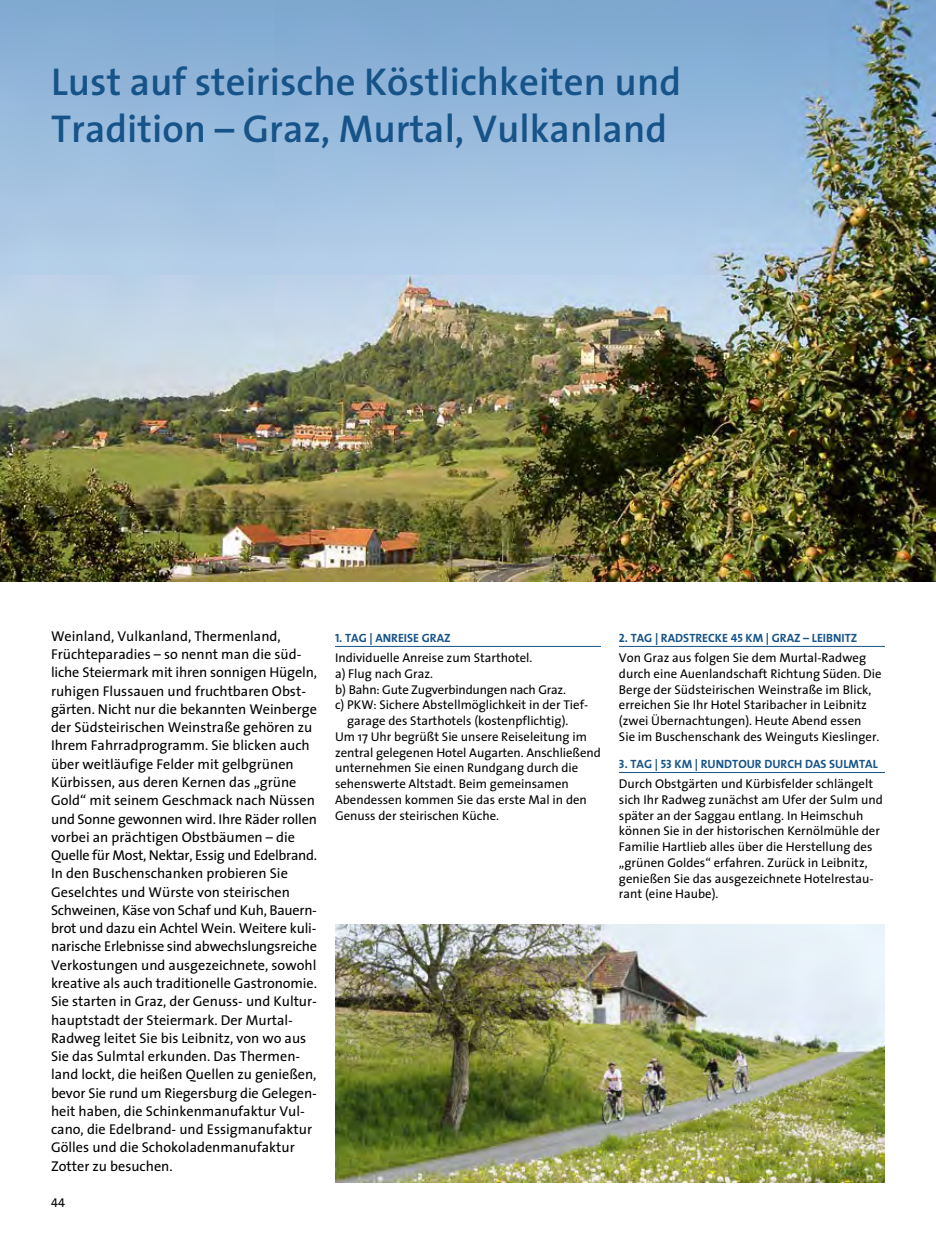
<style>
.page{position:relative;width:936px;height:1234px;background:#fff}
.page>*{position:absolute;margin:0;border:0;box-sizing:border-box;transform-origin:0 0}
.t1{font:600 39px/47.2px "The Sans";color:#165388}
.t2{font:14.25px/18.3px "The Sans";color:#000}
.t3{font:12.75px/15.8px "The Sans";color:#000}
.t4{font:12.75px "The Sans Caps";color:#000}
.t5{font:12px "The Sans Bold Caps";color:#165388}
</style>
<div class="page">
<img style="left:0;top:0;width:935px;height:581px">
<hr style="left:335px;top:646px;width:266px;height:1px;background:#165388">
<hr style="left:619px;top:646px;width:265px;height:1px;background:#165388">
<hr style="left:619px;top:772px;width:265px;height:1px;background:#165388">
<img style="left:335px;top:924px;width:549px;height:257px">
<h1 class="t1" style="left:51px;top:57px;width:631px">Lust auf steirische Köstlichkeiten und<br>Tradition – Graz, Murtal, Vulkanland</h1>
<p class="t2" style="left:51px;top:626px;width:267px">Weinland, Vulkanland, Thermenland, Früchteparadies – so nennt man die süd&shy;liche Steiermark mit ihren sonnigen Hügeln, ruhigen Flussauen und fruchtbaren Obst&shy;gärten. Nicht nur die bekannten Weinberge der Südsteirischen Weinstraße gehören zu Ihrem Fahrradprogramm. Sie blicken auch über weitläufige Felder mit gelbgrünen Kürbissen, aus deren Kernen das „grüne Gold“ mit seinem Geschmack nach Nüssen und Sonne gewonnen wird. Ihre Räder rollen vorbei an prächtigen Obstbäumen – die Quelle für Most, Nektar, Essig und Edelbrand.<br>In den Buschenschanken probieren Sie Geselchtes und Würste von steirischen Schweinen, Käse von Schaf und Kuh, Bauern&shy;brot und dazu ein Achtel Wein. Weitere kuli&shy;narische Erlebnisse sind abwechslungsreiche Verkostungen und ausgezeichnete, sowohl kreative als auch traditionelle Gastronomie.<br>Sie starten in Graz, der Genuss- und Kultur-- hauptstadt der Steiermark. Der Murtal-Radweg leitet Sie bis Leibnitz, von wo aus Sie das Sulmtal erkunden. Das Thermen&shy;land lockt, die heißen Quellen zu genießen, bevor Sie rund um Riegersburg die Gelegen&shy;heit haben, die Schinkenmanufaktur Vul&shy;cano, die Edelbrand- und Essigmanufaktur Gölles und die Schokoladenmanufaktur Zotter zu besuchen.</p>
<p class="t4" style="left:51px;top:1191px;width:15px">44</p>
<p class="t5" style="left:335px;top:627px;width:117px">1. TAG | ANREISE GRAZ</p>
<p class="t3" style="left:335px;top:649px;width:199px">Individuelle Anreise zum Starthotel.</p>
<p class="t3" style="left:335px;top:665px;width:99px">a) Flug nach Graz.</p>
<p class="t3" style="left:335px;top:680px;width:232px">b) Bahn: Gute Zugverbindungen nach Graz.</p>
<p class="t3" style="left:335px;top:696px;width:255px">c) PKW: Sichere Abstellmöglichkeit in der Tief-</p>
<p class="t3" style="left:347px;top:712px;width:223px">garage des Starthotels (kostenpflichtig).</p>
<p class="t3" style="left:335px;top:728px;width:253px">Um 17 Uhr begrüßt Sie unsere Reiseleitung im</p>
<p class="t3" style="left:335px;top:743px;width:267px">zentral gelegenen Hotel Augarten. Anschließend</p>
<p class="t3" style="left:335px;top:759px;width:245px">unternehmen Sie einen Rundgang durch die</p>
<p class="t3" style="left:335px;top:775px;width:235px">sehenswerte Altstadt. Beim gemeinsamen</p>
<p class="t3" style="left:335px;top:791px;width:253px">Abendessen kommen Sie das erste Mal in den</p>
<p class="t3" style="left:335px;top:806px;width:166px">Genuss der steirischen Küche.</p>
<p class="t5" style="left:619px;top:627px;width:240px">2. TAG | RADSTRECKE 45 KM | GRAZ – LEIBNITZ</p>
<p class="t3" style="left:619px;top:649px;width:264px">Von Graz aus folgen Sie dem Murtal-Radweg durch eine Auenlandschaft Richtung Süden. Die Berge der Südsteirischen Weinstraße im Blick, erreichen Sie Ihr Hotel Staribacher in Leibnitz (zwei Übernachtungen). Heute Abend essen<br>Sie im Buschenschank des Weinguts Kieslinger.</p>
<p class="t5" style="left:619px;top:753px;width:260px">3. TAG | 53 KM | RUNDTOUR DURCH DAS SULMTAL</p>
<p class="t3" style="left:619px;top:775px;width:265px">Durch Obstgärten und Kürbisfelder schlängelt sich Ihr Radweg zunächst am Ufer der Sulm und später an der Saggau entlang. In Heimschuh können Sie in der historischen Kernölmühle der Familie Hartlieb alles über die Herstellung des „grünen Goldes“ erfahren. Zurück in Leibnitz, genießen Sie das ausgezeichnete Hotelrestau&shy;rant (eine Haube).</p>
</div>
